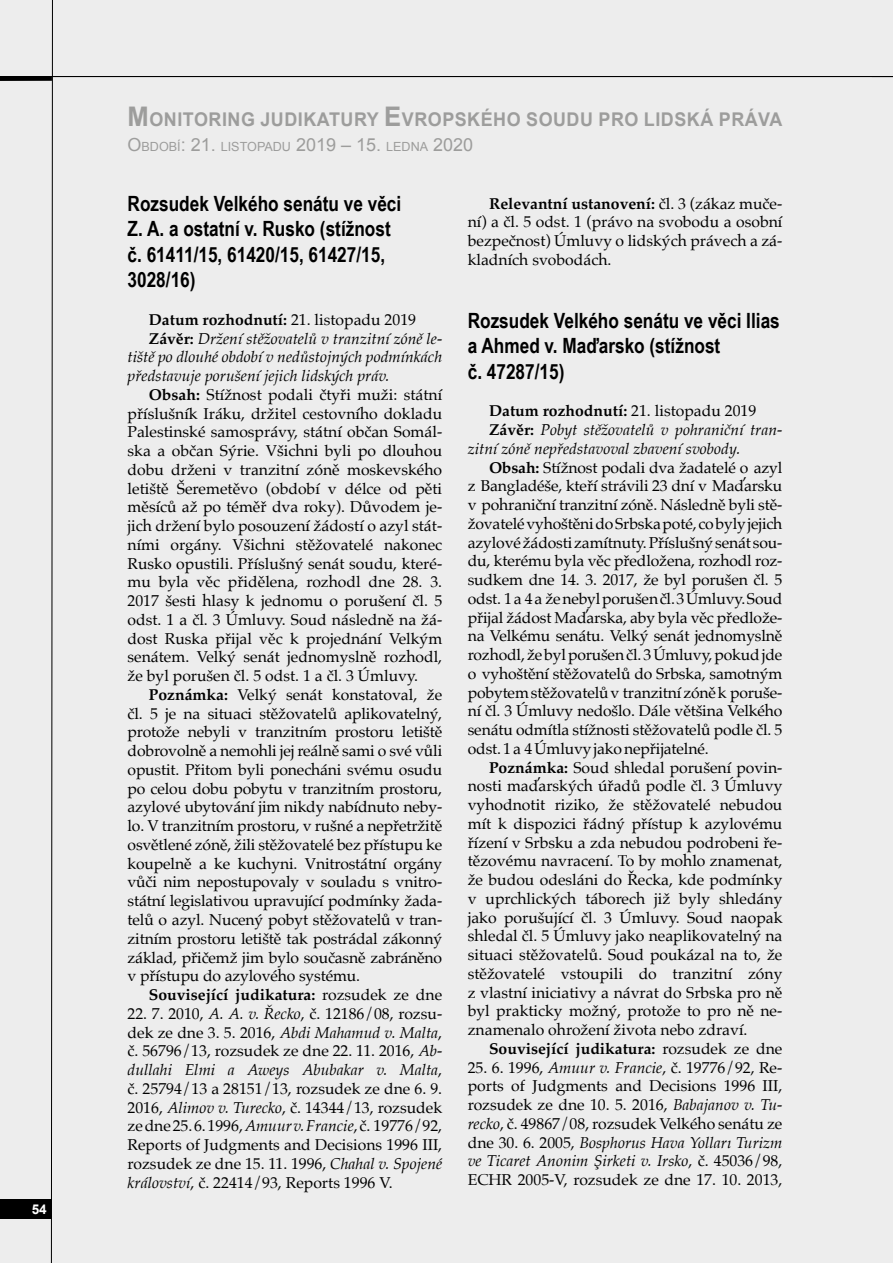
<style>
.page{position:relative;width:893px;height:1263px;background:#ededed}
.page>*{position:absolute;margin:0;border:0;box-sizing:border-box;transform-origin:0 0}
.titulek_14_17{font:700 21px/25.5px "Arial Narrow";color:#000}
.titulek_18{font:700 18.9px "Arial";letter-spacing:.03em;color:#9d9d9c;scale:.95 1}
.t1{font:15.75px/18.8px "Palatino";color:#000;text-align:justify}
.t2{font:italic 15.75px/18.8px "Palatino";color:#000;text-align:justify}
.t3{font:700 15.75px "Palatino";color:#000}
.text_paginace{font:700 13.5px "Arial";color:#fff}
.titulek_obdobi{font:12.6px "Arial";color:#9d9d9c}
.s1{font-size:27px}
.s2{font-size:18px}
.s3{font-weight:400}
.s4{font-weight:700;font-style:normal}
.s5{font-weight:700}
.s6{font-style:italic}
</style>
<div class="page">
<svg style="left:51px;top:0;width:2px;height:1263px;background:#757575"></svg>
<hr style="left:0;top:76px;width:893px;height:1px;background:#000">
<svg style="left:0;top:77px;width:52px;height:4px"></svg>
<div style="left:0;top:1199px;width:51px;height:19px;background:#000"></div>
<p class="text_paginace" style="left:32px;top:1200px;width:17px">54</p>
<p class="titulek_18" style="left:128px;top:107px;width:691px"><span class="s1">M</span>ONITORING JUDIKATURY <span class="s1">E</span>VROPSKÉHO SOUDU PRO LIDSKÁ PRÁVA</p>
<p class="titulek_obdobi" style="left:128px;top:139px;width:347px"><span class="s2">O</span>BDOBÍ<span class="s2">: 21.</span> LISTOPADU <span class="s2">2019 – 15.</span> LEDNA <span class="s2">2020</span></p>
<p class="titulek_14_17" style="left:128px;top:190px;width:275px">Rozsudek Velkého senátu ve věci<br>Z. A. a ostatní v. Rusko (stížnost č. 61411/15, 61420/15, 61427/15,<br>3028/16)</p>
<p class="t3" style="left:149px;top:306px;width:269px">Datum rozhodnutí: <span class="s3">21. listopadu 2019</span></p>
<p class="t2" style="left:128px;top:329px;width:316px;text-indent:21px"><span class="s4">Závěr:</span> Držení stěžovatelů v tranzitní zóně le&shy;tiště po dlouhé období v nedůstojných podmínkách představuje porušení jejich lidských práv.</p>
<p class="t1" style="left:128px;top:385px;width:316px;text-indent:21px"><span class="s5">Obsah:</span> Stížnost podali čtyři muži: státní příslušník Iráku, držitel cestovního dokladu Palestinské samosprávy, státní občan Somál&shy;ska a občan Sýrie. Všichni byli po dlouhou dobu drženi v tranzitní zóně moskevského letiště Šeremetěvo (období v délce od pěti měsíců až po téměř dva roky). Důvodem je&shy;jich držení bylo posouzení žádostí o azyl stát&shy;ními orgány. Všichni stěžovatelé nakonec Rusko opustili. Příslušný senát soudu, které&shy;mu byla věc přidělena, rozhodl dne 28. 3.<br>2017 šesti hlasy k jednomu o porušení čl. 5 odst. 1 a čl. 3 Úmluvy. Soud následně na žá&shy;dost Ruska přijal věc k projednání Velkým senátem. Velký senát jednomyslně rozhodl, že byl porušen čl. 5 odst. 1 a čl. 3 Úmluvy.</p>
<p class="t1" style="left:128px;top:685px;width:316px;text-indent:21px"><span class="s5">Poznámka:</span> Velký senát konstatoval, že čl. 5 je na situaci stěžovatelů aplikovatelný, protože nebyli v tranzitním prostoru letiště dobrovolně a nemohli jej reálně sami o své vůli opustit. Přitom byli ponecháni svému osudu po celou dobu pobytu v tranzitním prostoru, azylové ubytování jim nikdy nabídnuto neby&shy;lo. V tranzitním prostoru, v rušné a nepřetržitě osvětlené zóně, žili stěžovatelé bez přístupu ke koupelně a ke kuchyni. Vnitrostátní orgány vůči nim nepostupovaly v souladu s vnitro&shy;státní legislativou upravující podmínky žada&shy;telů o azyl. Nucený pobyt stěžovatelů v tran&shy;zitním prostoru letiště tak postrádal zákonný základ, přičemž jim bylo současně zabráněno v přístupu do azylového systému.</p>
<p class="t3" style="left:149px;top:981px;width:295px">Související judikatura: <span class="s3">rozsudek ze dne</span></p>
<p class="t1" style="left:128px;top:1004px;width:316px">22. 7. 2010, <span class="s6">A. A. v. Řecko</span>, č. 12186/08, rozsu&shy;dek ze dne 3. 5. 2016, <span class="s6">Abdi Mahamud v. Malta</span>, č. 56796/13, rozsudek ze dne 22. 11. 2016, <span class="s6">Ab&shy;dullahi Elmi a Aweys Abubakar v. Malta</span>, č. 25794/13 a 28151/13, rozsudek ze dne 6. 9.<br>2016, <span class="s6">Alimov v. Turecko</span>, č. 14344/13, rozsudek ze dne 25. 6. 1996, <span class="s6">Amuur v. Francie</span>, č. 19776/92, Reports of Judgments and Decisions 1996 III, rozsudek ze dne 15. 11. 1996, <span class="s6">Chahal v. Spojené království</span>, č. 22414/93, Reports 1996 V.</p>
<p class="t1" style="left:468px;top:194px;width:316px;text-indent:21px"><span class="s5">Relevantní ustanovení:</span> čl. 3 (zákaz muče&shy;ní) a čl. 5 odst. 1 (právo na svobodu a osobní bezpečnost) Úmluvy o lidských právech a zá&shy;kladních svobodách.</p>
<p class="titulek_14_17" style="left:468px;top:307px;width:314px">Rozsudek Velkého senátu ve věci Ilias a Ahmed v. Maďarsko (stížnost<br>č. 47287/15)</p>
<p class="t3" style="left:489px;top:397px;width:269px">Datum rozhodnutí: <span class="s3">21. listopadu 2019</span></p>
<p class="t2" style="left:468px;top:420px;width:316px;text-indent:21px"><span class="s4">Závěr:</span> Pobyt stěžovatelů v pohraniční tran&shy;zitní zóně nepředstavoval zbavení svobody.</p>
<p class="t1" style="left:468px;top:458px;width:316px;text-indent:21px"><span class="s5">Obsah:</span> Stížnost podali dva žadatelé o azyl z Bangladéše, kteří strávili 23 dní v Maďarsku v pohraniční tranzitní zóně. Následně byli stě&shy;žovatelé vyhoštěni do Srbska poté, co byly jejich azylové žádosti zamítnuty. Příslušný senát sou&shy;du, kterému byla věc předložena, rozhodl roz&shy;sudkem dne 14. 3. 2017, že byl porušen čl. 5 odst. 1 a 4 a že nebyl porušen čl. 3 Úmluvy. Soud přijal žádost Maďarska, aby byla věc předlože&shy;na Velkému senátu. Velký senát jednomyslně rozhodl, že byl porušen čl. 3 Úmluvy, pokud jde o vyhoštění stěžovatelů do Srbska, samotným pobytem stěžovatelů v tranzitní zóně k poruše&shy;ní čl. 3 Úmluvy nedošlo. Dále většina Velkého senátu odmítla stížnosti stěžovatelů podle čl. 5 odst. 1 a 4 Úmluvy jako nepřijatelné.</p>
<p class="t1" style="left:468px;top:758px;width:316px;text-indent:21px"><span class="s5">Poznámka:</span> Soud shledal porušení povin&shy;nosti maďarských úřadů podle čl. 3 Úmluvy vyhodnotit riziko, že stěžovatelé nebudou mít k dispozici řádný přístup k azylovému řízení v Srbsku a zda nebudou podrobeni ře&shy;tězovému navracení. To by mohlo znamenat, že budou odesláni do Řecka, kde podmínky v uprchlických táborech již byly shledány jako porušující čl. 3 Úmluvy. Soud naopak shledal čl. 5 Úmluvy jako neaplikovatelný na situaci stěžovatelů. Soud poukázal na to, že stěžovatelé vstoupili do tranzitní zóny z vlastní iniciativy a návrat do Srbska pro ně byl prakticky možný, protože to pro ně ne&shy;znamenalo ohrožení života nebo zdraví.</p>
<p class="t3" style="left:489px;top:1035px;width:295px">Související judikatura: <span class="s3">rozsudek ze dne</span></p>
<p class="t1" style="left:468px;top:1058px;width:316px">25. 6. 1996, <span class="s6">Amuur v. Francie</span>, č. 19776/92, Re&shy;ports of Judgments and Decisions 1996 III, rozsudek ze dne 10. 5. 2016, <span class="s6">Babajanov v. Tu&shy;recko</span>, č. 49867/08, rozsudek Velkého senátu ze dne 30. 6. 2005, <span class="s6">Bosphorus Hava Yolları Turizm ve Ticaret Anonim Şirketi v. Irsko</span>, č. 45036/98, ECHR 2005-V, rozsudek ze dne 17. 10. 2013,</p>
</div>
